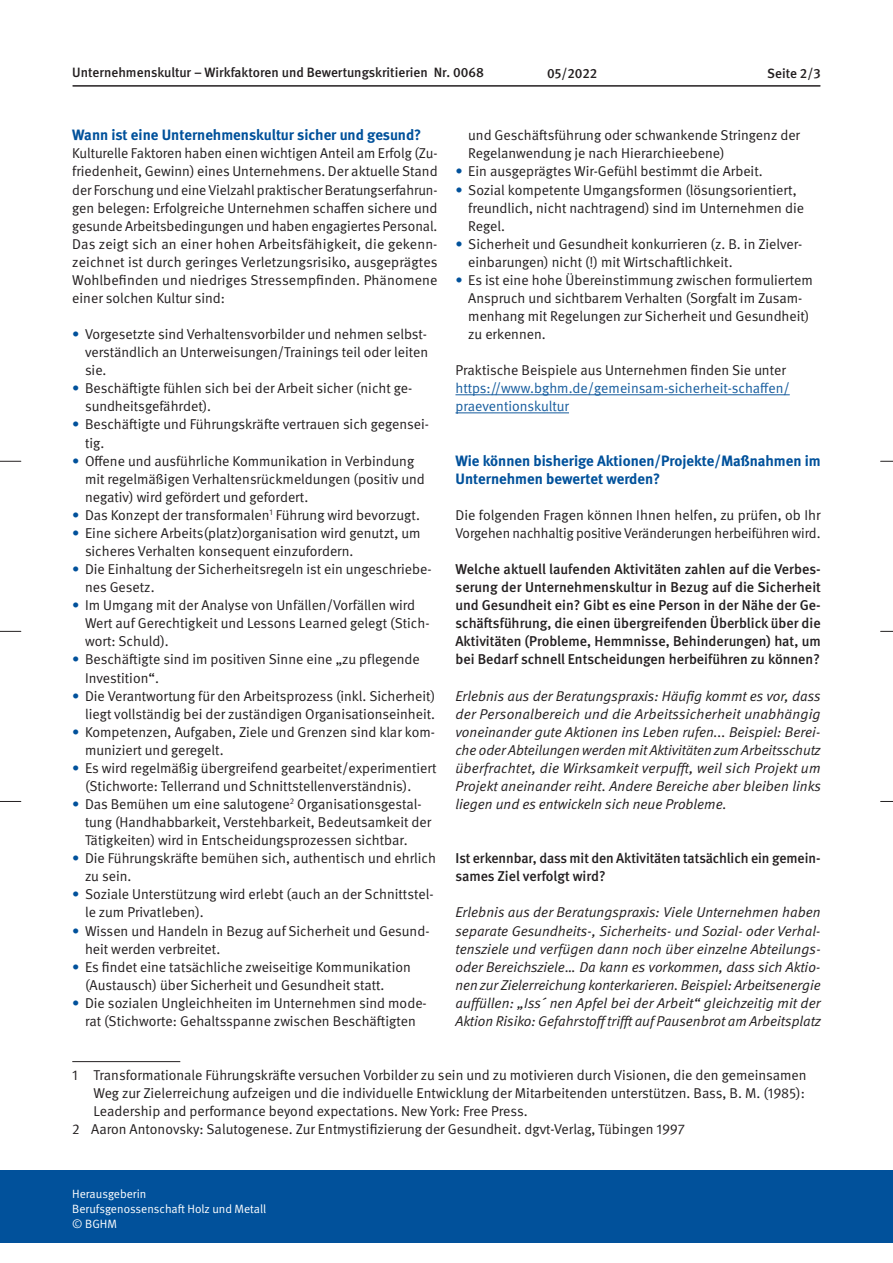
<style>
.page{position:relative;width:893px;height:1263px;background:#fff}
.page>*{position:absolute;margin:0;border:0;box-sizing:border-box;transform-origin:0 0}
.t1{font:700 15px/18px "DGUV Meta";color:#01519b}
.t2{font:14.25px/18px "DGUV Meta";color:#231f20}
.t3{font:italic 14.25px/18px "DGUV Meta";color:#231f20;text-align:justify}
.t4{font:500 14.25px/18px "DGUV Meta";letter-spacing:-.005em;color:#231f20;text-align:justify}
.t5{font:14.25px/18px "DGUV Meta";color:#175d9e}
.t6{font:500 13.5px "DGUV Meta";color:#231f20}
.t7{font:12px/15px "DGUV Meta";color:#fff}
.s1{color:#01519b}
</style>
<div class="page">
<div style="left:0;top:1170px;width:893px;height:73px;background:#01519b"></div>
<svg style="left:0;top:461px;width:21px;height:1px"></svg>
<svg style="left:0;top:631px;width:21px;height:1px"></svg>
<svg style="left:0;top:801px;width:21px;height:1px"></svg>
<svg style="left:881px;top:461px;width:12px;height:1px"></svg>
<svg style="left:881px;top:631px;width:12px;height:1px"></svg>
<svg style="left:881px;top:801px;width:12px;height:1px"></svg>
<hr style="left:73px;top:85px;width:747px;height:2px;background:#231f20">
<hr style="left:72px;top:1061px;width:108px;height:1px;background:#231f20">
<hr style="left:455px;top:394px;width:335px;height:1px;background:#175d9e">
<hr style="left:455px;top:412px;width:114px;height:1px;background:#175d9e">
<p class="t6" style="left:72px;top:64px;width:413px">Unternehmenskultur − Wirkfaktoren und Bewertungskritierien Nr. 0068</p>
<p class="t6" style="left:547px;top:66px;width:52px">05/2022</p>
<p class="t6" style="left:767px;top:66px;width:55px">Seite 2/3</p>
<p class="t1" style="left:72px;top:127px;width:351px">Wann ist eine Unternehmenskultur sicher und gesund?</p>
<p class="t2" style="left:72px;top:145px;width:367px;text-align:justify">Kulturelle Faktoren haben einen wichtigen Anteil am Erfolg (Zu&shy;friedenheit, Gewinn) eines Unternehmens. Der aktuelle Stand der Forschung und eine Vielzahl praktischer Beratungserfahrun&shy;gen belegen: Erfolgreiche Unternehmen schaffen sichere und gesunde Arbeitsbedingungen und haben engagiertes Personal.<br>Das zeigt sich an einer hohen Arbeitsfähigkeit, die gekenn&shy;zeichnet ist durch geringes Verletzungsrisiko, ausgeprägtes Wohlbefinden und niedriges Stressempfinden. Phänomene einer solchen Kultur sind:</p>
<p class="t2" style="left:85px;top:326px;width:345px;text-align:justify;text-indent:-13px"><span class="s1">•</span> Vorgesetzte sind Verhaltensvorbilder und nehmen selbst&shy;verständlich an Unterweisungen/Trainings teil oder leiten sie.</p>
<p class="t2" style="left:85px;top:380px;width:329px;text-indent:-13px"><span class="s1">•</span> Beschäftigte fühlen sich bei der Arbeit sicher (nicht ge&shy;sundheitsgefährdet).</p>
<p class="t2" style="left:85px;top:416px;width:346px;text-indent:-13px"><span class="s1">•</span> Beschäftigte und Führungskräfte vertrauen sich gegensei&shy;tig.</p>
<p class="t2" style="left:85px;top:452px;width:341px;text-indent:-13px"><span class="s1">•</span> Offene und ausführliche Kommunikation in Verbindung mit regelmäßigen Verhaltensrückmeldungen (positiv und negativ) wird gefördert und gefordert.</p>
<p class="t2" style="left:72px;top:506px;width:349px"><span class="s1">•</span> Das Konzept der transformalen<sup>1</sup> Führung wird bevorzugt.</p>
<p class="t2" style="left:85px;top:524px;width:337px;text-indent:-13px"><span class="s1">•</span> Eine sichere Arbeits(platz)organisation wird genutzt, um sicheres Verhalten konsequent einzufordern.</p>
<p class="t2" style="left:85px;top:560px;width:348px;text-indent:-13px"><span class="s1">•</span> Die Einhaltung der Sicherheitsregeln ist ein ungeschriebe&shy;nes Gesetz.</p>
<p class="t2" style="left:85px;top:597px;width:346px;text-indent:-13px"><span class="s1">•</span> Im Umgang mit der Analyse von Unfällen/Vorfällen wird<br>Wert auf Gerechtigkeit und Lessons Learned gelegt (Stich&shy;wort: Schuld).</p>
<p class="t2" style="left:85px;top:651px;width:336px;text-indent:-13px"><span class="s1">•</span> Beschäftigte sind im positiven Sinne eine „zu pflegende<br>Investition“.</p>
<p class="t2" style="left:72px;top:687px;width:364px;text-align:right"><span class="s1">•</span> Die Verantwortung für den Arbeitsprozess (inkl. Sicherheit) liegt vollständig bei der zuständigen Organisationseinheit.</p>
<p class="t2" style="left:85px;top:723px;width:352px;text-indent:-13px"><span class="s1">•</span> Kompetenzen, Aufgaben, Ziele und Grenzen sind klar kom&shy;muniziert und geregelt.</p>
<p class="t2" style="left:85px;top:759px;width:353px;text-indent:-13px"><span class="s1">•</span> Es wird regelmäßig übergreifend gearbeitet/experimentiert (Stichworte: Tellerrand und Schnittstellenverständnis).</p>
<p class="t2" style="left:85px;top:795px;width:348px;text-indent:-13px"><span class="s1">•</span> Das Bemühen um eine salutogene<sup>2</sup> Organisationsgestal&shy;tung (Handhabbarkeit, Verstehbarkeit, Bedeutsamkeit der<br>Tätigkeiten) wird in Entscheidungsprozessen sichtbar.</p>
<p class="t2" style="left:85px;top:850px;width:352px;text-indent:-13px"><span class="s1">•</span> Die Führungskräfte bemühen sich, authentisch und ehrlich zu sein.</p>
<p class="t2" style="left:85px;top:886px;width:350px;text-indent:-13px"><span class="s1">•</span> Soziale Unterstützung wird erlebt (auch an der Schnittstel&shy;le zum Privatleben).</p>
<p class="t2" style="left:85px;top:922px;width:346px;text-indent:-13px"><span class="s1">•</span> Wissen und Handeln in Bezug auf Sicherheit und Gesund&shy;heit werden verbreitet.</p>
<p class="t2" style="left:85px;top:958px;width:327px;text-indent:-13px"><span class="s1">•</span> Es findet eine tatsächliche zweiseitige Kommunikation (Austausch) über Sicherheit und Gesundheit statt.</p>
<p class="t2" style="left:72px;top:994px;width:356px;text-align:center"><span class="s1">•</span> Die sozialen Ungleichheiten im Unternehmen sind mode&shy;rat (Stichworte: Gehaltsspanne zwischen Beschäftigten</p>
<p class="t2" style="left:468px;top:127px;width:333px">und Geschäftsführung oder schwankende Stringenz der<br>Regelanwendung je nach Hierarchieebene)</p>
<p class="t2" style="left:455px;top:163px;width:309px"><span class="s1">•</span> Ein ausgeprägtes Wir-Gefühl bestimmt die Arbeit.</p>
<p class="t2" style="left:468px;top:181px;width:337px;text-indent:-13px"><span class="s1">•</span> Sozial kompetente Umgangsformen (lösungsorientiert, freundlich, nicht nachtragend) sind im Unternehmen die<br>Regel.</p>
<p class="t2" style="left:468px;top:235px;width:336px;text-indent:-13px"><span class="s1">•</span> Sicherheit und Gesundheit konkurrieren (z. B. in Zielver&shy;einbarungen) nicht (!) mit Wirtschaftlichkeit.</p>
<p class="t2" style="left:468px;top:271px;width:346px;text-indent:-13px"><span class="s1">•</span> Es ist eine hohe Übereinstimmung zwischen formuliertem Anspruch und sichtbarem Verhalten (Sorgfalt im Zusam&shy;menhang mit Regelungen zur Sicherheit und Gesundheit) zu erkennen.</p>
<p class="t2" style="left:455px;top:362px;width:332px">Praktische Beispiele aus Unternehmen finden Sie unter</p>
<p class="t5" style="left:455px;top:380px;width:336px">https://www.bghm.de/gemeinsam-sicherheit-schaffen/ praeventionskultur</p>
<p class="t1" style="left:455px;top:452px;width:367px">Wie können bisherige Aktionen/Projekte/Maßnahmen im<br>Unternehmen bewertet werden?</p>
<p class="t2" style="left:455px;top:506px;width:367px">Die folgenden Fragen können Ihnen helfen, zu prüfen, ob Ihr<br>Vorgehen nachhaltig positive Veränderungen herbeiführen wird.</p>
<p class="t4" style="left:455px;top:561px;width:367px">Welche aktuell laufenden Aktivitäten zahlen auf die Verbes&shy;serung der Unternehmenskultur in Bezug auf die Sicherheit und Gesundheit ein? Gibt es eine Person in der Nähe der Ge&shy;schäftsführung, die einen übergreifenden Überblick über die Aktivitäten (Probleme, Hemmnisse, Behinderungen) hat, um bei Bedarf schnell Entscheidungen herbeiführen zu können?</p>
<p class="t3" style="left:455px;top:687px;width:367px">Erlebnis aus der Beratungspraxis: Häufig kommt es vor, dass der Personalbereich und die Arbeitssicherheit unabhängig voneinander gute Aktionen ins Leben rufen... Beispiel: Berei&shy;che oder Abteilungen werden mit Aktivitäten zum Arbeitsschutz überfrachtet, die Wirksamkeit verpufft, weil sich Projekt um Projekt aneinander reiht. Andere Bereiche aber bleiben links liegen und es entwickeln sich neue Probleme.</p>
<p class="t4" style="left:455px;top:850px;width:367px">Ist erkennbar, dass mit den Aktivitäten tatsächlich ein gemein&shy;sames Ziel verfolgt wird?</p>
<p class="t3" style="left:455px;top:904px;width:367px">Erlebnis aus der Beratungspraxis: Viele Unternehmen haben separate Gesundheits-, Sicherheits- und Sozial- oder Verhal&shy;tensziele und verfügen dann noch über einzelne Abteilungs&shy;oder Bereichsziele… Da kann es vorkommen, dass sich Aktio&shy;nen zur Zielerreichung konterkarieren. Beispiel: Arbeitsenergie auffüllen: „Iss´ nen Apfel bei der Arbeit“ gleichzeitig mit der Aktion Risiko: Gefahrstoff trifft auf Pausenbrot am Arbeitsplatz</p>
<p class="t2" style="left:72px;top:1066px;width:736px">1 Transformationale Führungskräfte versuchen Vorbilder zu sein und zu motivieren durch Visionen, die den gemeinsamen</p>
<p class="t2" style="left:94px;top:1084px;width:713px">Weg zur Zielerreichung aufzeigen und die individuelle Entwicklung der Mitarbeitenden unterstützen. Bass, B. M. (1985):</p>
<p class="t2" style="left:94px;top:1102px;width:436px">Leadership and performance beyond expectations. New York: Free Press.</p>
<p class="t2" style="left:72px;top:1121px;width:614px">2 Aaron Antonovsky: Salutogenese. Zur Entmystifizierung der Gesundheit. dgvt-Verlag, Tübingen 1997</p>
<p class="t7" style="left:72px;top:1186px;width:195px">Herausgeberin<br>Berufsgenossenschaft Holz und Metall © BGHM</p>
</div>
